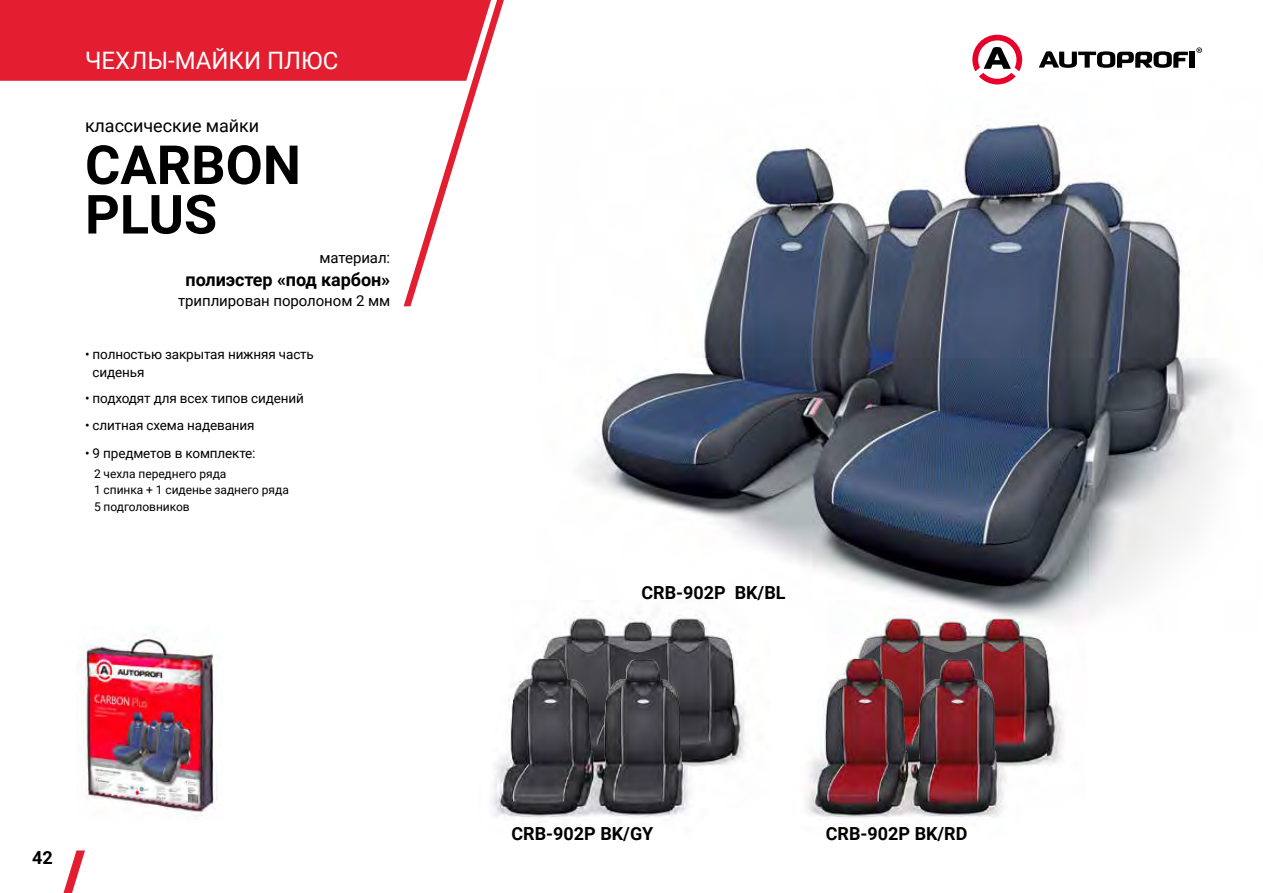
<style>
.page{position:relative;width:1263px;height:893px;background:#fff}
.page>*{position:absolute;margin:0;border:0;box-sizing:border-box;transform-origin:0 0}
.t1{font:700 54px/49.5px "Roboto";color:#000}
.t2{font:24px "Roboto";color:#fff}
.t3{font:700 18px "Roboto";color:#000}
.t4{font:18px "Roboto";letter-spacing:-.005em;color:#000}
.t5{font:15px "Roboto";letter-spacing:-.005em;color:#000}
.t6{font:13.5px/18px "Roboto";letter-spacing:-.01em;color:#000}
.t7{font:12px/16.5px "Roboto";letter-spacing:-.005em;color:#000}
</style>
<div class="page">
<div style="left:1189px;top:52px;width:5px;height:16px;background:#000"></div>
<svg style="left:1039px;top:51px;width:149px;height:17px"></svg>
<svg style="left:972px;top:35px;width:50px;height:48px"></svg>
<svg style="left:1196px;top:47px;width:6px;height:6px"></svg>
<svg style="left:0;top:0;width:504px;height:306px"></svg>
<svg style="left:63px;top:850px;width:22px;height:43px"></svg>
<img style="left:538px;top:634px;width:207px;height:132px">
<img style="left:853px;top:634px;width:211px;height:132px">
<img style="left:491px;top:659px;width:219px;height:159px">
<img style="left:806px;top:659px;width:218px;height:159px">
<img style="left:569px;top:83px;width:664px;height:551px">
<img style="left:79px;top:627px;width:138px;height:189px">
<h2 class="t2" style="left:85px;top:44px;width:255px">ЧЕХЛЫ-МАЙКИ ПЛЮС</h2>
<h3 class="t4" style="left:85px;top:113px;width:176px">классические майки</h3>
<h1 class="t1" style="left:85px;top:138px;width:217px">CARBON<br>PLUS</h1>
<p class="t5" style="left:320px;top:247px;width:72px">материал:</p>
<p class="t5" style="left:178px;top:290px;width:214px">триплирован поролоном 2 мм</p>
<h3 class="t3" style="left:186px;top:267px;width:206px">полиэстер «под карбон»</h3>
<p class="t6" style="left:93px;top:345px;width:223px;text-indent:-8px">• полностью закрытая нижняя часть сиденья</p>
<p class="t6" style="left:85px;top:389px;width:220px">• подходят для всех типов сидений</p>
<p class="t6" style="left:85px;top:416px;width:171px">• слитная схема надевания</p>
<p class="t6" style="left:85px;top:444px;width:172px">• 9 предметов в комплекте:</p>
<p class="t7" style="left:94px;top:465px;width:196px">2 чехла переднего ряда<br>1 спинка + 1 сиденье заднего ряда<br>5 подголовников</p>
<h3 class="t3" style="left:32px;top:845px;width:22px">42</h3>
<h3 class="t3" style="left:641px;top:580px;width:146px">CRB-902P BK/BL</h3>
<h3 class="t3" style="left:511px;top:820px;width:143px">CRB-902P BK/GY</h3>
<h3 class="t3" style="left:826px;top:820px;width:143px">CRB-902P BK/RD</h3>
</div>
